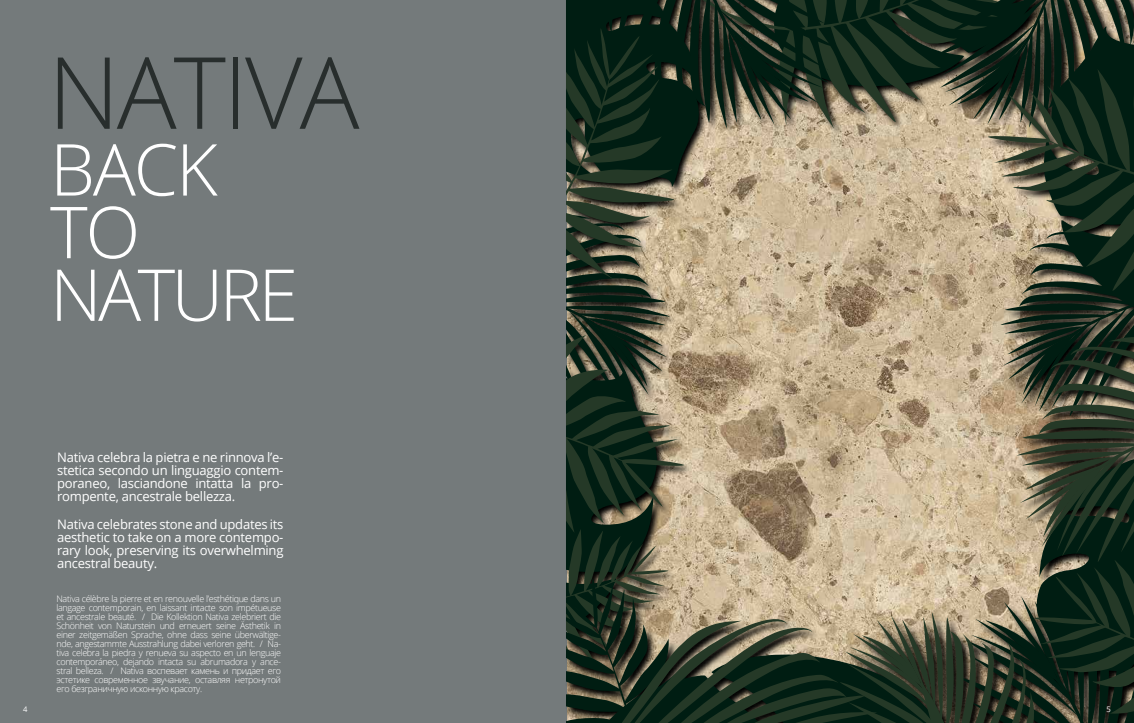
<style>
.page{position:relative;width:1134px;height:723px;background:#fff}
.page>*{position:absolute;margin:0;border:0;box-sizing:border-box;transform-origin:0 0}
.t1{font:300 99.8px "Open Sans";letter-spacing:-.03em;color:#282e2d}
.t2{font:300 71.7px/62.6px "Open Sans";letter-spacing:-.05em;color:#fff}
.t3{font:13.1px/13.1px "Open Sans";letter-spacing:-.02em;color:#fff;text-align:justify}
.t4{font:300 9px/9px "Open Sans";letter-spacing:-.04em;color:#fff;text-align:justify}
.t5{font:7.7px "Open Sans";color:#fff}
</style>
<div class="page">
<div style="left:0;top:0;width:567px;height:723px;background:#747a7b"></div>
<svg style="left:567px;top:0;width:567px;height:723px;background:#74725b"></svg>
<svg style="left:985px;top:67px;width:149px;height:239px;background:#4c5442"></svg>
<h1 class="t1" style="left:48px;top:24px;width:313px">NATIVA</h1>
<h2 class="t2" style="left:50px;top:136px;width:249px">BACK<br>TO<br>NATURE</h2>
<h3 class="t3" style="left:57px;top:450px;width:228px">Nativa celebra la pietra e ne rinnova l’e&shy;stetica secondo un linguaggio contem&shy;poraneo, lasciandone intatta la pro&shy;rompente, ancestrale bellezza.</h3>
<h3 class="t3" style="left:57px;top:517px;width:228px">Nativa celebrates stone and updates its aesthetic to take on a more contempo&shy;rary look, preserving its overwhelming ancestral beauty.</h3>
<p class="t4" style="left:57px;top:594px;width:226px">Nativa célèbre la pierre et en renouvelle l’esthétique dans un langage contemporain, en laissant intacte son impétueuse et ancestrale beauté. / Die Kollektion Nativa zelebriert die Schönheit von Naturstein und erneuert seine Ästhetik in einer zeitgemäßen Sprache, ohne dass seine überwältige&shy;nde, angestammte Ausstrahlung dabei verloren geht. / Na&shy;tiva celebra la piedra y renueva su aspecto en un lenguaje contemporáneo, dejando intacta su abrumadora y ance&shy;stral belleza. / Nativa воспевает камень и придает его эстетике современное звучание, оставляя нетронутой его безграничную исконную красоту.</p>
<p class="t5" style="left:23px;top:704px;width:6px">4</p>
<p class="t5" style="left:1106px;top:704px;width:6px">5</p>
</div>
